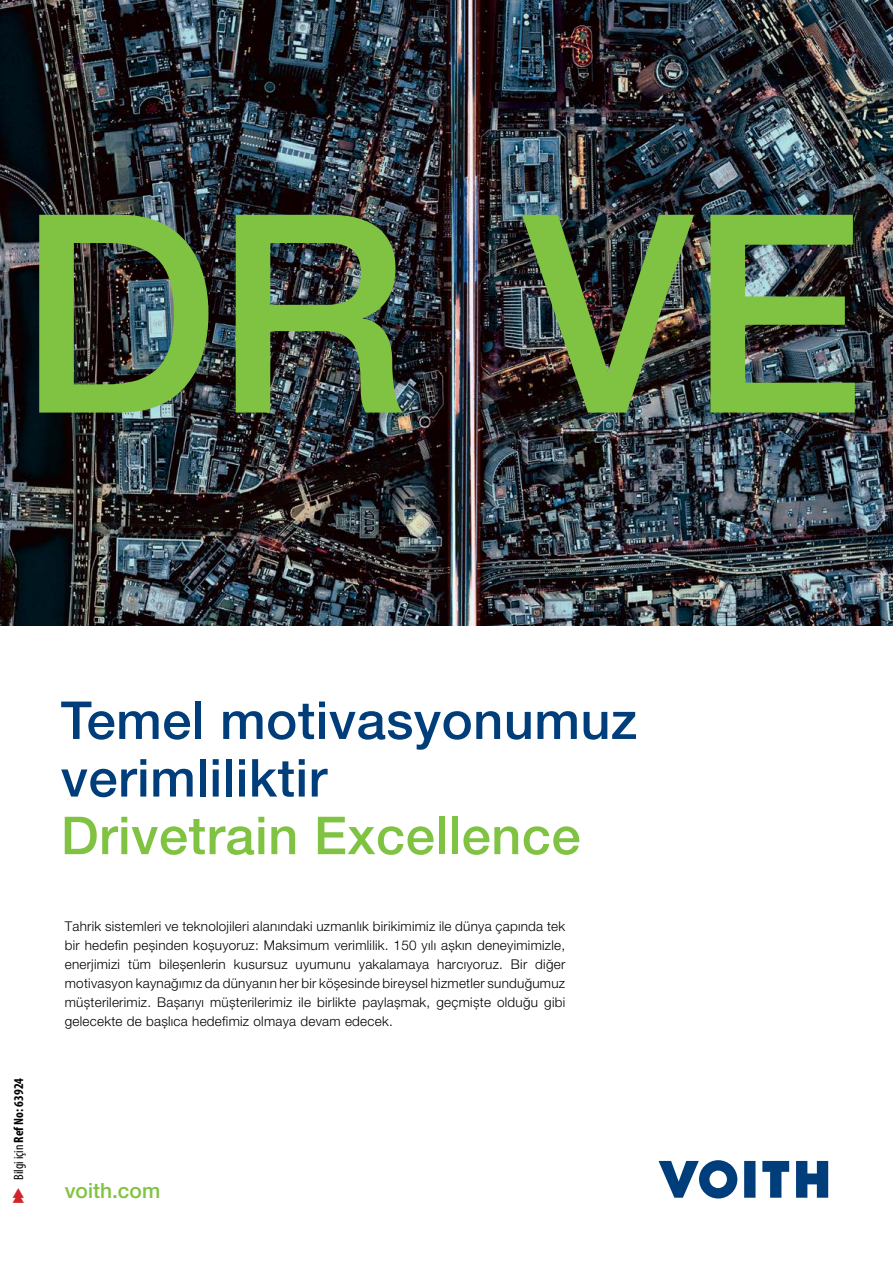
<style>
.page{position:relative;width:893px;height:1263px;background:#fff}
.page>*{position:absolute;margin:0;border:0;box-sizing:border-box;transform-origin:0 0}
.t1{font:500 52.35px/57.6px "Helvetica Neue LT Pro";letter-spacing:.01em;color:#003d7b}
.t2{font:500 52.35px "Helvetica Neue LT Pro";letter-spacing:.01em;color:#80c342}
.t3{font:500 21px "Helvetica Neue LT Pro";color:#80c342}
.t4{font:300 13.5px/19px "Helvetica Neue LT Pro";letter-spacing:.02em;color:#000;text-align:justify}
.t5{font:700 condensed 13.5px "Myriad Pro";color:#000}
.s1{font-weight:400}
</style>
<div class="page">
<img style="left:0;top:0;width:893px;height:625px">
<img style="left:39px;top:215px;width:169px;height:198px">
<img style="left:236px;top:215px;width:167px;height:198px">
<img style="left:522px;top:215px;width:172px;height:198px">
<img style="left:710px;top:215px;width:145px;height:198px">
<svg style="left:659px;top:1160px;width:78px;height:38px"></svg>
<svg style="left:744px;top:1161px;width:11px;height:37px"></svg>
<svg style="left:762px;top:1161px;width:27px;height:37px"></svg>
<svg style="left:796px;top:1161px;width:32px;height:37px"></svg>
<p class="t5" style="left:10px;top:1180px;width:104px;rotate:-90deg"><span class="s1">Bilgi için</span> Ref No: 63924</p>
<h1 class="t1" style="left:61px;top:691px;width:578px">Temel motivasyonumuz verimliliktir</h1>
<h1 class="t2" style="left:61px;top:804px;width:521px">Drivetrain Excellence</h1>
<p class="t4" style="left:65px;top:916px;width:502px">Tahrik sistemleri ve teknolojileri alanındaki uzmanlık birikimimiz ile dünya çapında tek bir hedefin peşinden koşuyoruz: Maksimum verimlilik. 150 yılı aşkın deneyimimizle, enerjimizi tüm bileşenlerin kusursuz uyumunu yakalamaya harcıyoruz. Bir diğer motivasyon kaynağımız da dünyanın her bir köşesinde bireysel hizmetler sunduğumuz müşterilerimiz. Başarıyı müşterilerimiz ile birlikte paylaşmak, geçmişte olduğu gibi gelecekte de başlıca hedefimiz olmaya devam edecek.</p>
<h2 class="t3" style="left:65px;top:1178px;width:97px">voith.com</h2>
</div>
